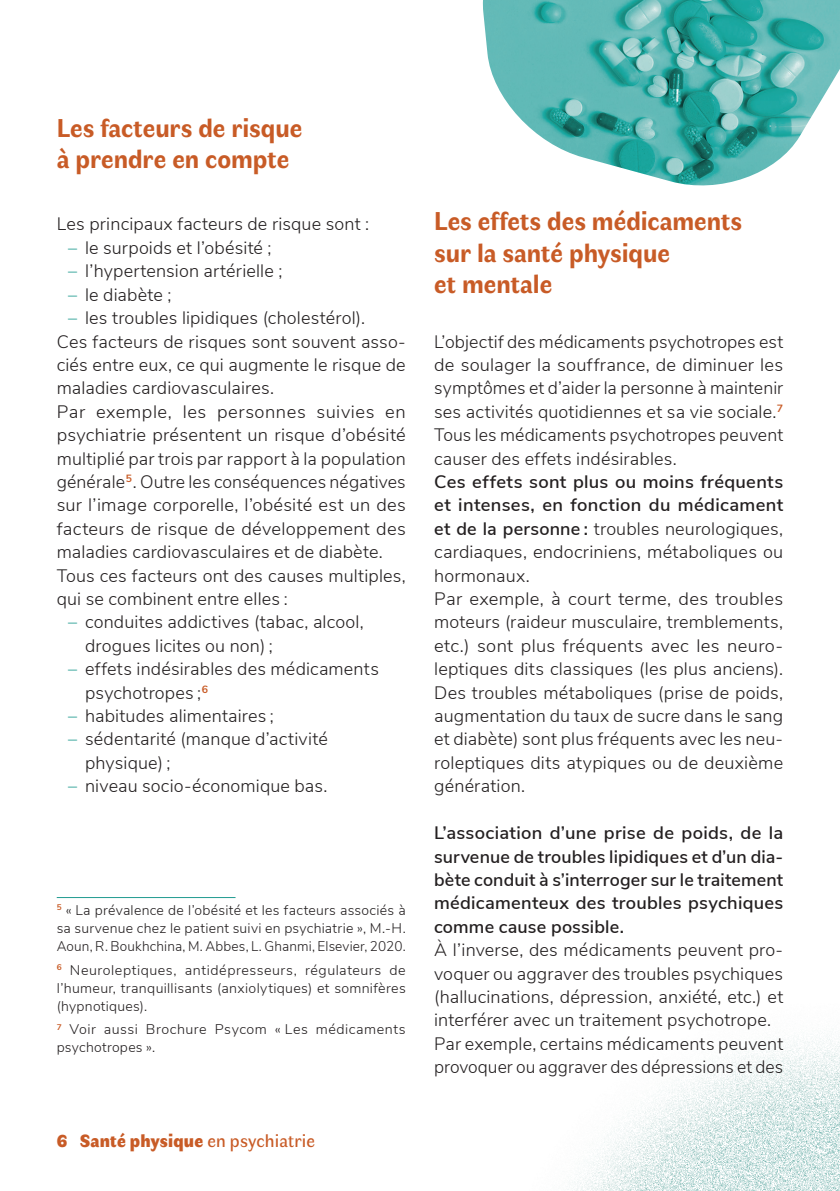
<style>
.page{position:relative;width:840px;height:1191px;background:#fff}
.page>*{position:absolute;margin:0;border:0;box-sizing:border-box;transform-origin:0 0}
.t1{font:700 26px/31.2px "Faune Text";color:#c85b26}
.t2{font:300 18px/23.4px "Nunito Sans";letter-spacing:.01em;color:#231f20}
.t3{font:600 18px/23.4px "Nunito Sans";letter-spacing:.01em;color:#231f20;text-align:justify}
.t4{font:900 18px "Faune Display";letter-spacing:.01em;color:#c85b26}
.t5{font:300 14px/18px "Nunito Sans";letter-spacing:.02em;color:#231f20;text-align:justify}
.s1{color:#219b90}
.s2{font-family:"Faune Text";font-weight:400}
.s3{font-weight:600}
</style>
<div class="page">
<img style="left:567px;top:1032px;width:272px;height:159px">
<hr style="left:57px;top:897px;width:178px;height:1px;background:#219b90">
<img style="left:482px;top:0;width:357px;height:186px">
<h1 class="t1" style="left:57px;top:111px;width:247px">Les facteurs de risque à prendre en compte</h1>
<p class="t2" style="left:57px;top:211px;width:314px">Les principaux facteurs de risque sont :</p>
<p class="t2" style="left:68px;top:235px;width:205px"><span class="s1">–</span> le surpoids et l’obésité ;</p>
<p class="t2" style="left:68px;top:258px;width:216px"><span class="s1">–</span> l’hypertension artérielle ;</p>
<p class="t2" style="left:68px;top:282px;width:105px"><span class="s1">–</span> le diabète ;</p>
<p class="t2" style="left:57px;top:305px;width:350px;text-indent:11px"><span class="s1">–</span> les troubles lipidiques (cholestérol).<br>Ces facteurs de risques sont souvent asso&shy;ciés entre eux, ce qui augmente le risque de maladies cardiovasculaires.<br>Par exemple, les personnes suivies en psychiatrie présentent un risque d’obésité multiplié par trois par rapport à la population générale<sup>5</sup>. Outre les conséquences négatives sur l’image corporelle, l’obésité est un des facteurs de risque de développement des maladies cardiovasculaires et de diabète.<br>Tous ces facteurs ont des causes multiples, qui se combinent entre elles :</p>
<p class="t2" style="left:85px;top:609px;width:280px;text-indent:-17px"><span class="s1">–</span> conduites addictives (tabac, alcool, drogues licites ou non) ;</p>
<p class="t2" style="left:85px;top:656px;width:295px;text-indent:-17px"><span class="s1">–</span> effets indésirables des médicaments psychotropes ;<sup>6</sup></p>
<p class="t2" style="left:68px;top:703px;width:207px"><span class="s1">–</span> habitudes alimentaires ;</p>
<p class="t2" style="left:85px;top:726px;width:244px;text-indent:-17px"><span class="s1">–</span> sédentarité (manque d’activité physique) ;</p>
<p class="t2" style="left:68px;top:773px;width:261px"><span class="s1">–</span> niveau socio-économique bas.</p>
<p class="t5" style="left:57px;top:900px;width:350px"><sup>5</sup> « La prévalence de l’obésité et les facteurs associés à sa survenue chez le patient suivi en psychiatrie », M.-H.<br>Aoun, R. Boukhchina, M. Abbes, L. Ghanmi, Elsevier, 2020.</p>
<p class="t5" style="left:57px;top:960px;width:350px"><sup>6</sup> Neuroleptiques, antidépresseurs, régulateurs de l’humeur, tranquillisants (anxiolytiques) et somnifères (hypnotiques).</p>
<p class="t5" style="left:57px;top:1019px;width:350px"><sup>7</sup> Voir aussi Brochure Psycom « Les médicaments psychotropes ».</p>
<p class="t4" style="left:57px;top:1127px;width:260px">6 Santé physique <span class="s2">en psychiatrie</span></p>
<h1 class="t1" style="left:434px;top:205px;width:309px">Les effets des médicaments sur la santé physique<br>et mentale</h1>
<p class="t2" style="left:434px;top:328px;width:350px;text-align:justify">L’objectif des médicaments psychotropes est de soulager la souffrance, de diminuer les symptômes et d’aider la personne à maintenir ses activités quotidiennes et sa vie sociale.<sup>7<br></sup>Tous les médicaments psychotropes peuvent causer des effets indésirables.</p>
<p class="t2" style="left:434px;top:469px;width:350px"><span class="s3">Ces effets sont plus ou moins fréquents et intenses, en fonction du médicament et de la personne :</span> troubles neurologiques, cardiaques, endocriniens, métaboliques ou hormonaux.<br>Par exemple, à court terme, des troubles moteurs (raideur musculaire, tremblements, etc.) sont plus fréquents avec les neuro&shy;leptiques dits classiques (les plus anciens).<br>Des troubles métaboliques (prise de poids, augmentation du taux de sucre dans le sang et diabète) sont plus fréquents avec les neu&shy;roleptiques dits atypiques ou de deuxième génération.</p>
<p class="t3" style="left:434px;top:820px;width:350px">L’association d’une prise de poids, de la survenue de troubles lipidiques et d’un dia&shy;bète conduit à s’interroger sur le traitement médicamenteux des troubles psychiques comme cause possible.</p>
<p class="t2" style="left:434px;top:937px;width:350px">À l’inverse, des médicaments peuvent pro&shy;voquer ou aggraver des troubles psychiques (hallucinations, dépression, anxiété, etc.) et interférer avec un traitement psychotrope.<br>Par exemple, certains médicaments peuvent provoquer ou aggraver des dépressions et des</p>
</div>
